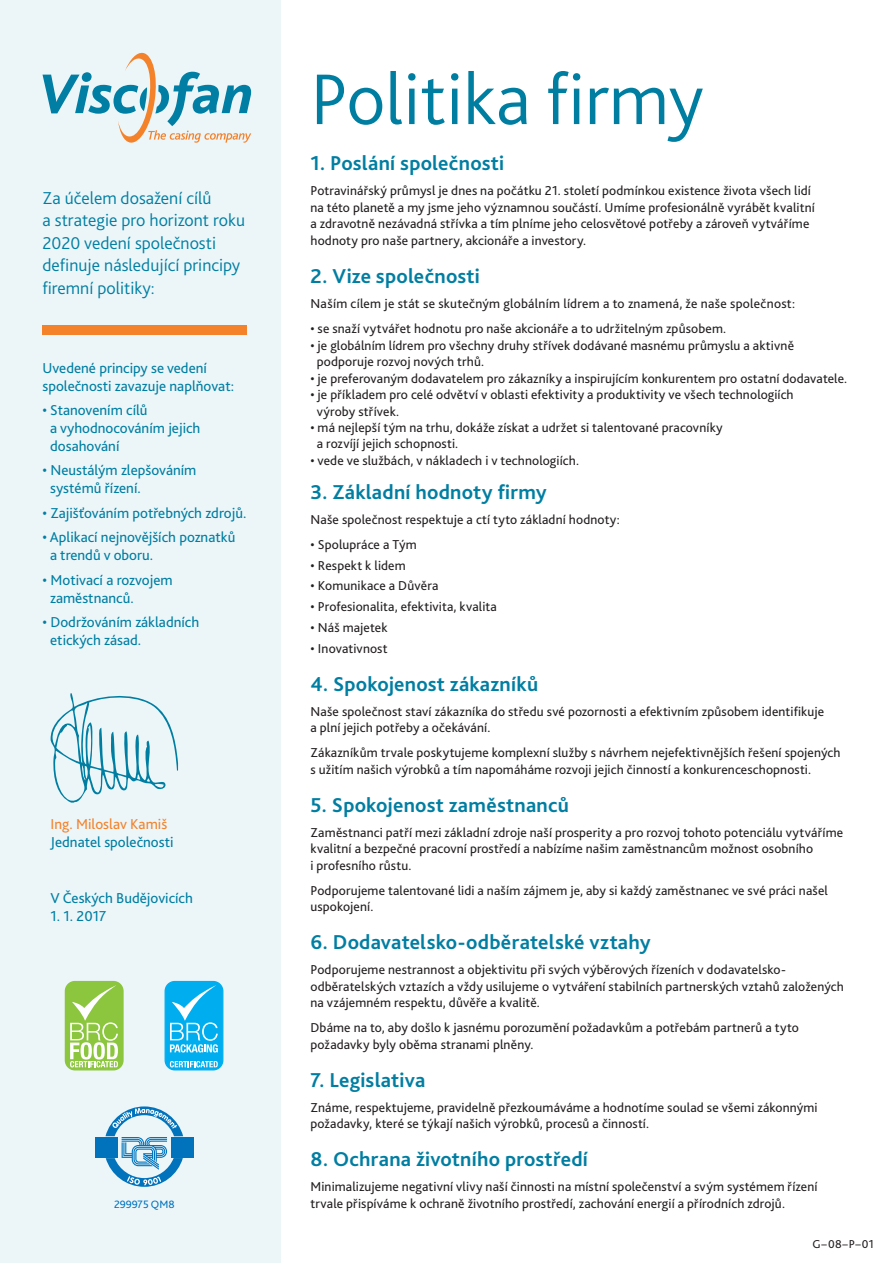
<style>
.page{position:relative;width:893px;height:1263px;background:#fff}
.page>*{position:absolute;margin:0;border:0;box-sizing:border-box;transform-origin:0 0}
.t1{font:300 75px "Bliss 2";color:#007ea2}
.t2{font:700 21px "Bliss 2";letter-spacing:.01em;color:#007ea2}
.t3{font:300 18px/22.5px "Bliss 2";color:#007ea2}
.t4{font:15px/18px "Bliss 2";color:#007ea2}
.t5{font:15px "Bliss 2";color:#f4822b}
.t6{font:13.5px/16.5px "Bliss 2";letter-spacing:.01em;color:#231f20}
.t7{font:12px "Bliss 2";color:#231f20}
.t8{font:11.25px "Bliss 2";color:#0073bc}
</style>
<div class="page">
<div style="left:0;top:0;width:281px;height:1263px;background:#ecf6f9"></div>
<svg style="left:50px;top:693px;width:128px;height:110px"></svg>
<div style="left:43px;top:325px;width:204px;height:9px;background:#f4822b"></div>
<svg style="left:65px;top:981px;width:59px;height:89px;background:#a5d26a"></svg>
<svg style="left:165px;top:981px;width:58px;height:89px;background:#2ebcf1"></svg>
<svg style="left:95px;top:1106px;width:98px;height:81px"></svg>
<svg style="left:43px;top:52px;width:208px;height:91px"></svg>
<h3 class="t3" style="left:43px;top:186px;width:204px">Za účelem dosažení cílů<br>a strategie pro horizont roku<br>2020 vedení společnosti definuje následující principy firemní politiky:</h3>
<p class="t4" style="left:43px;top:358px;width:193px">Uvedené principy se vedení společnosti zavazuje naplňovat:</p>
<p class="t4" style="left:50px;top:401px;width:152px;text-indent:-8px">• Stanovením cílů<br>a vyhodnocováním jejich dosahování</p>
<p class="t4" style="left:50px;top:461px;width:148px;text-indent:-8px">• Neustálým zlepšováním systémů řízení.</p>
<p class="t4" style="left:43px;top:503px;width:205px">• Zajišťováním potřebných zdrojů.</p>
<p class="t4" style="left:50px;top:528px;width:187px;text-indent:-8px">• Aplikací nejnovějších poznatků a trendů v oboru.</p>
<p class="t4" style="left:50px;top:570px;width:124px;text-indent:-8px">• Motivací a rozvojem zaměstnanců.</p>
<p class="t4" style="left:50px;top:612px;width:151px;text-indent:-8px">• Dodržováním základních etických zásad.</p>
<p class="t5" style="left:51px;top:814px;width:118px">Ing. Miloslav Kamiš</p>
<p class="t4" style="left:51px;top:832px;width:124px">Jednatel společnosti</p>
<p class="t4" style="left:51px;top:889px;width:144px">V Českých Budějovicích</p>
<p class="t4" style="left:51px;top:907px;width:57px">1. 1. 2017</p>
<p class="t8" style="left:114px;top:1197px;width:62px">299975 QM8</p>
<h1 class="t1" style="left:310px;top:53px;width:395px">Politika firmy</h1>
<h2 class="t2" style="left:310px;top:150px;width:195px">1. Poslání společnosti</h2>
<p class="t6" style="left:310px;top:182px;width:506px">Potravinářský průmysl je dnes na počátku 21. století podmínkou existence života všech lidí na této planetě a my jsme jeho významnou součástí. Umíme profesionálně vyrábět kvalitní a zdravotně nezávadná střívka a tím plníme jeho celosvětové potřeby a zároveň vytváříme hodnoty pro naše partnery, akcionáře a investory.</p>
<h2 class="t2" style="left:310px;top:263px;width:171px">2. Vize společnosti</h2>
<p class="t6" style="left:310px;top:295px;width:486px">Naším cílem je stát se skutečným globálním lídrem a to znamená, že naše společnost:</p>
<p class="t6" style="left:310px;top:320px;width:417px">• se snaží vytvářet hodnotu pro naše akcionáře a to udržitelným způsobem.</p>
<p class="t6" style="left:317px;top:336px;width:479px;text-indent:-6px">• je globálním lídrem pro všechny druhy střívek dodávané masnému průmyslu a aktivně podporuje rozvoj nových trhů.</p>
<p class="t6" style="left:310px;top:369px;width:538px">• je preferovaným dodavatelem pro zákazníky a inspirujícím konkurentem pro ostatní dodavatele.</p>
<p class="t6" style="left:317px;top:386px;width:478px;text-indent:-6px">• je příkladem pro celé odvětví v oblasti efektivity a produktivity ve všech technologiích výroby střívek.</p>
<p class="t6" style="left:317px;top:419px;width:407px;text-indent:-6px">• má nejlepší tým na trhu, dokáže získat a udržet si talentované pracovníky a rozvíjí jejich schopnosti.</p>
<p class="t6" style="left:310px;top:452px;width:270px">• vede ve službách, v nákladech i v technologiích.</p>
<h2 class="t2" style="left:310px;top:479px;width:238px">3. Základní hodnoty firmy</h2>
<p class="t6" style="left:310px;top:511px;width:311px">Naše společnost respektuje a ctí tyto základní hodnoty:</p>
<p class="t6" style="left:310px;top:536px;width:108px">• Spolupráce a Tým</p>
<p class="t6" style="left:310px;top:556px;width:97px">• Respekt k lidem</p>
<p class="t6" style="left:310px;top:577px;width:130px">• Komunikace a Důvěra</p>
<p class="t6" style="left:310px;top:598px;width:188px">• Profesionalita, efektivita, kvalita</p>
<p class="t6" style="left:310px;top:619px;width:79px">• Náš majetek</p>
<p class="t6" style="left:310px;top:639px;width:79px">• Inovativnost</p>
<h2 class="t2" style="left:310px;top:670px;width:229px">4. Spokojenost zákazníků</h2>
<p class="t6" style="left:310px;top:702px;width:515px">Naše společnost staví zákazníka do středu své pozornosti a efektivním způsobem identifikuje a plní jejich potřeby a očekávání.</p>
<p class="t6" style="left:310px;top:744px;width:532px">Zákazníkům trvale poskytujeme komplexní služby s návrhem nejefektivnějších řešení spojených s užitím našich výrobků a tím napomáháme rozvoji jejich činností a konkurenceschopnosti.</p>
<h2 class="t2" style="left:310px;top:791px;width:260px">5. Spokojenost zaměstnanců</h2>
<p class="t6" style="left:310px;top:823px;width:534px">Zaměstnanci patří mezi základní zdroje naší prosperity a pro rozvoj tohoto potenciálu vytváříme kvalitní a bezpečné pracovní prostředí a nabízíme našim zaměstnancům možnost osobního<br>i profesního růstu.</p>
<p class="t6" style="left:310px;top:881px;width:519px">Podporujeme talentované lidi a naším zájmem je, aby si každý zaměstnanec ve své práci našel uspokojení.</p>
<h2 class="t2" style="left:310px;top:929px;width:342px">6. Dodavatelsko-odběratelské vztahy</h2>
<p class="t6" style="left:310px;top:961px;width:535px">Podporujeme nestrannost a objektivitu při svých výběrových řízeních v dodavatelsko&shy;odběratelských vztazích a vždy usilujeme o vytváření stabilních partnerských vztahů založených na vzájemném respektu, důvěře a kvalitě.</p>
<p class="t6" style="left:310px;top:1019px;width:490px">Dbáme na to, aby došlo k jasnému porozumění požadavkům a potřebám partnerů a tyto požadavky byly oběma stranami plněny.</p>
<h2 class="t2" style="left:310px;top:1067px;width:116px">7. Legislativa</h2>
<p class="t6" style="left:310px;top:1098px;width:509px">Známe, respektujeme, pravidelně přezkoumáváme a hodnotíme soulad se všemi zákonnými požadavky, které se týkají našich výrobků, procesů a činností.</p>
<h2 class="t2" style="left:310px;top:1146px;width:279px">8. Ochrana životního prostředí</h2>
<p class="t6" style="left:310px;top:1178px;width:509px">Minimalizujeme negativní vlivy naší činnosti na místní společenství a svým systémem řízení trvale přispíváme k ochraně životního prostředí, zachování energií a přírodních zdrojů.</p>
<p class="t7" style="left:813px;top:1237px;width:63px">G–08–P–01</p>
</div>
